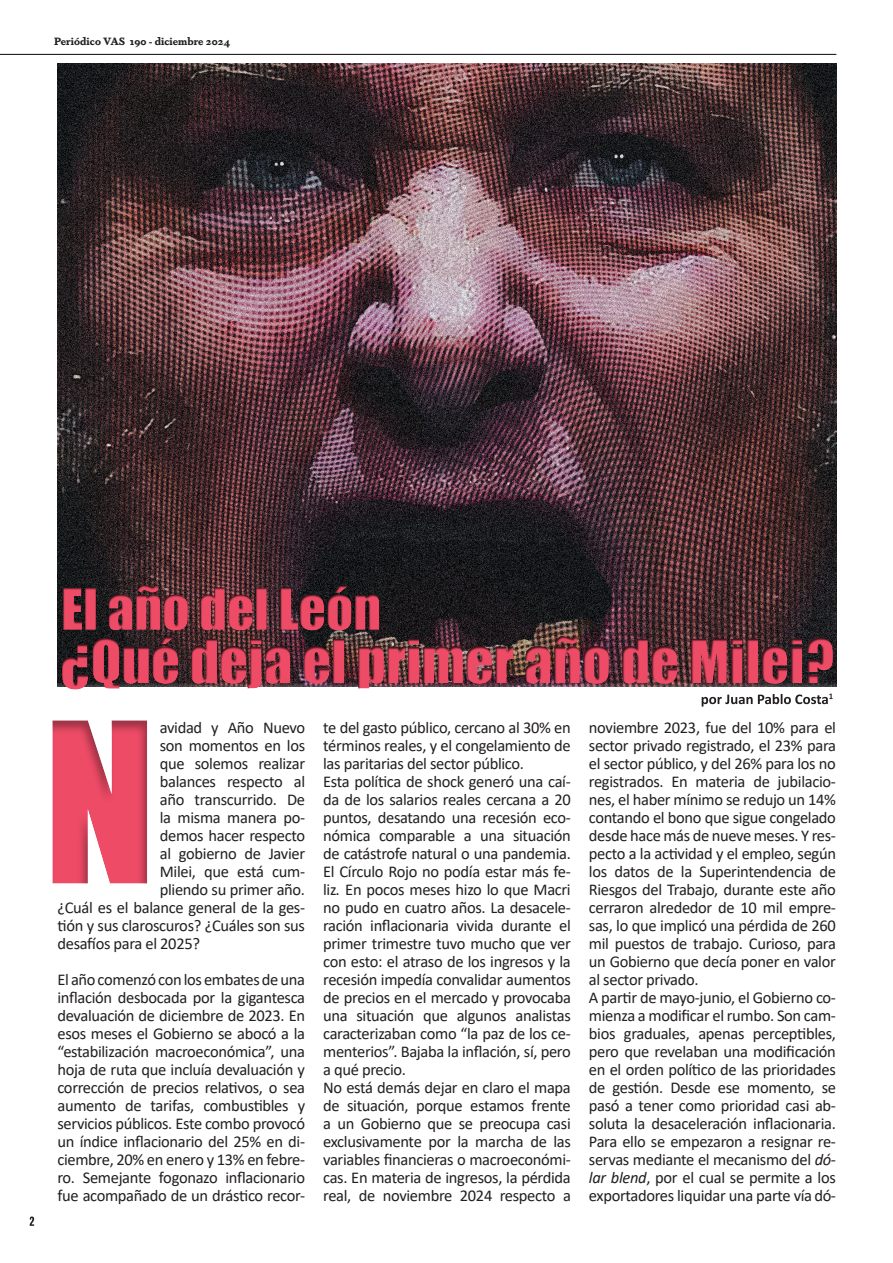
<style>
.page{position:relative;width:893px;height:1263px;background:#fff}
.page>*{position:absolute;margin:0;border:0;box-sizing:border-box;transform-origin:0 0}
.t1{font:206.25px "Impact";color:#ee4b66}
.t2{font:16.5px/18px "Calibri";letter-spacing:-.02em;color:#231f20}
.t3{font:700 10.5px "Dapifer";color:#231f20}
.s1{font-style:italic}
</style>
<div class="page">
<hr style="left:0;top:54px;width:836px;height:1px;background:#09080b">
<img style="left:57px;top:63px;width:779px;height:623px">
<svg style="left:30px;top:1216px;width:4px;height:10px"></svg>
<div style="left:62px;top:583px;width:772px;height:107px;background:#231f20;opacity:.84"></div>
<div style="left:17px;top:642px;width:430px;height:311px;background:#fff"></div>
<svg style="left:62px;top:636px;width:771px;height:71px"></svg>
<p class="t3" style="left:54px;top:34px;width:178px">Periódico VAS 190 - diciembre 2024</p>
<h1 class="t1" style="left:44px;top:643px;width:113px">N</h1>
<p class="t2" style="left:589px;top:718px;width:249px">noviembre 2023, fue del 10% para el sector privado registrado, el 23% para el sector público, y del 26% para los no registrados. En materia de jubilacio&shy;nes, el haber mínimo se redujo un 14% contando el bono que sigue congelado desde hace más de nueve meses. Y res&shy;pecto a la actividad y el empleo, según los datos de la Superintendencia de Riesgos del Trabajo, durante este año cerraron alrededor de 10 mil empre&shy;sas, lo que implicó una pérdida de 260 mil puestos de trabajo. Curioso, para un Gobierno que decía poner en valor al sector privado.<br>A partir de mayo-junio, el Gobierno co&shy;mienza a modificar el rumbo. Son cam&shy;bios graduales, apenas perceptibles, pero que revelaban una modificación en el orden político de las prioridades de gestión. Desde ese momento, se pasó a tener como prioridad casi ab&shy;soluta la desaceleración inflacionaria.<br>Para ello se empezaron a resignar re&shy;servas mediante el mecanismo del <span class="s1">dó&shy;lar blend</span>, por el cual se permite a los exportadores liquidar una parte vía dó-</p>
<p class="t2" style="left:323px;top:718px;width:249px">te del gasto público, cercano al 30% en términos reales, y el congelamiento de las paritarias del sector público.<br>Esta política de shock generó una caí&shy;da de los salarios reales cercana a 20 puntos, desatando una recesión eco&shy;nómica comparable a una situación de catástrofe natural o una pandemia.<br>El Círculo Rojo no podía estar más fe&shy;liz<span class="s1">.</span> En pocos meses hizo lo que Macri no pudo en cuatro años. La desacele&shy;ración inflacionaria vivida durante el primer trimestre tuvo mucho que ver con esto: el atraso de los ingresos y la recesión impedía convalidar aumentos de precios en el mercado y provocaba una situación que algunos analistas caracterizaban como “la paz de los ce&shy;menterios”. Bajaba la inflación, sí, pero a qué precio.<br>No está demás dejar en claro el mapa de situación, porque estamos frente a un Gobierno que se preocupa casi exclusivamente por la marcha de las variables financieras o macroeconómi&shy;cas. En materia de ingresos, la pérdida real, de noviembre 2024 respecto a</p>
<p class="t2" style="left:160px;top:718px;width:147px">avidad y Año Nuevo</p>
<p class="t2" style="left:160px;top:736px;width:147px">son momentos en los</p>
<p class="t2" style="left:160px;top:754px;width:147px">que solemos realizar</p>
<p class="t2" style="left:160px;top:772px;width:147px">balances respecto al</p>
<p class="t2" style="left:160px;top:790px;width:147px">año transcurrido. De</p>
<p class="t2" style="left:160px;top:808px;width:147px">la misma manera po-</p>
<p class="t2" style="left:160px;top:826px;width:147px">demos hacer respecto</p>
<p class="t2" style="left:160px;top:844px;width:147px">al gobierno de Javier</p>
<p class="t2" style="left:160px;top:862px;width:147px">Milei, que está cum-</p>
<p class="t2" style="left:160px;top:880px;width:147px">pliendo su primer año.</p>
<p class="t2" style="left:57px;top:898px;width:249px">¿Cuál es el balance general de la ges-</p>
<p class="t2" style="left:57px;top:916px;width:249px">tión y sus claroscuros? ¿Cuáles son sus</p>
<p class="t2" style="left:57px;top:934px;width:144px">desafíos para el 2025?</p>
<p class="t2" style="left:57px;top:970px;width:249px;text-align:justify">El año comenzó con los embates de una inflación desbocada por la gigantesca devaluación de diciembre de 2023. En esos meses el Gobierno se abocó a la “estabilización macroeconómica”, una hoja de ruta que incluía devaluación y corrección de precios relativos, o sea aumento de tarifas, combustibles y servicios públicos. Este combo provocó un índice inflacionario del 25% en di&shy;ciembre, 20% en enero y 13% en febre&shy;ro. Semejante fogonazo inflacionario fue acompañado de un drástico recor-</p>
</div>
